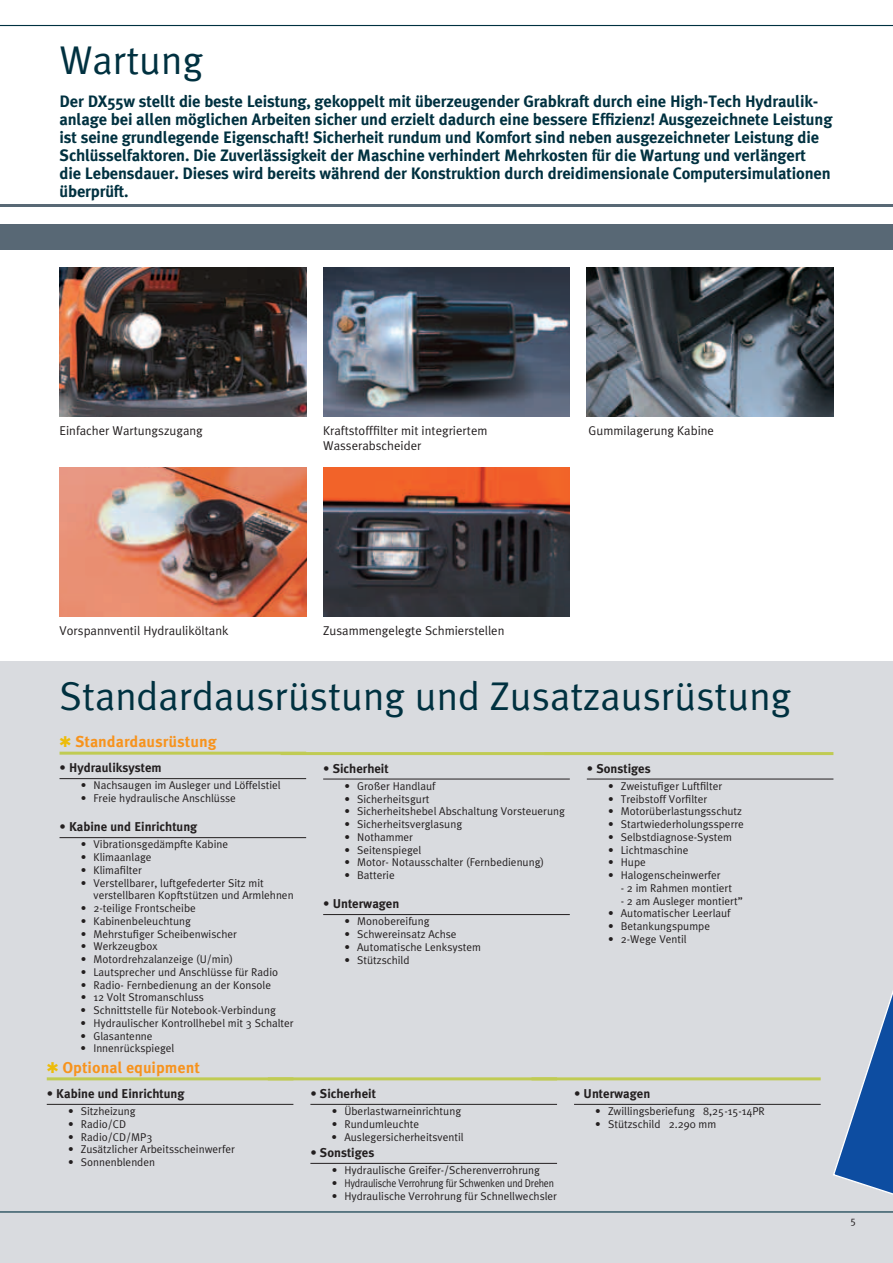
<style>
.page{position:relative;width:893px;height:1263px;background:#fff}
.page>*{position:absolute;margin:0;border:0;box-sizing:border-box;transform-origin:0 0}
.t1{font:40.2px "Meta Plus Normal";color:#003140}
.t2{font:700 16.5px/18px "Meta Plus";letter-spacing:-.01em;color:#003140}
.t3{font:700 15.75px "Meta Pro";color:#f7931d}
.t4{font:12.75px/15px "Meta Plus Normal";color:#231f20}
.t5{font:700 12.75px "Meta Plus";color:#231f20}
.t6{font:11.25px/12.8px "Meta Plus Normal";color:#231f20}
.t7{font:11.25px "Meta Plus Normal";letter-spacing:-.02em;color:#231f20}
.t8{font:10.5px "Meta Plus Normal";color:#231f20}
.s1{color:#edbc0a}
</style>
<div class="page">
<div style="left:0;top:661px;width:893px;height:602px;background:#d9dbdf"></div>
<hr style="left:0;top:25px;width:893px;height:1px;background:#003140">
<hr style="left:0;top:1211px;width:893px;height:1px;background:#003140">
<svg style="left:833px;top:991px;width:60px;height:204px"></svg>
<div style="left:0;top:224px;width:893px;height:25px;background:#586875"></div>
<hr style="left:0;top:204px;width:893px;height:3px;background:#586875">
<img style="left:60px;top:268px;width:246px;height:149px">
<img style="left:323px;top:268px;width:247px;height:149px">
<img style="left:587px;top:268px;width:246px;height:149px">
<img style="left:60px;top:468px;width:246px;height:149px">
<img style="left:323px;top:468px;width:247px;height:149px">
<hr style="left:60px;top:752px;width:246px;height:3px;background:#c0cb53">
<hr style="left:60px;top:778px;width:246px;height:1px;background:#231f20">
<hr style="left:60px;top:837px;width:246px;height:1px;background:#231f20">
<hr style="left:281px;top:752px;width:289px;height:3px;background:#c0cb53">
<hr style="left:323px;top:779px;width:247px;height:1px;background:#231f20">
<hr style="left:323px;top:914px;width:247px;height:1px;background:#231f20">
<hr style="left:544px;top:752px;width:289px;height:3px;background:#c0cb53">
<hr style="left:587px;top:779px;width:246px;height:1px;background:#231f20">
<hr style="left:47px;top:1077px;width:246px;height:3px;background:#c0cb53">
<hr style="left:47px;top:1104px;width:246px;height:1px;background:#231f20">
<hr style="left:268px;top:1077px;width:289px;height:3px;background:#c0cb53">
<hr style="left:310px;top:1104px;width:247px;height:1px;background:#231f20">
<hr style="left:310px;top:1163px;width:247px;height:1px;background:#231f20">
<hr style="left:531px;top:1077px;width:290px;height:3px;background:#c0cb53">
<hr style="left:574px;top:1104px;width:247px;height:1px;background:#231f20">
<h1 class="t1" style="left:60px;top:37px;width:145px">Wartung</h1>
<p class="t2" style="left:60px;top:92px;width:774px">Der DX55w stellt die beste Leistung, gekoppelt mit überzeugender Grabkraft durch eine High-Tech Hydraulik&shy;anlage bei allen möglichen Arbeiten sicher und erzielt dadurch eine bessere Effizienz! Ausgezeichnete Leistung ist seine grundlegende Eigenschaft! Sicherheit rundum und Komfort sind neben ausgezeichneter Leistung die Schlüsselfaktoren. Die Zuverlässigkeit der Maschine verhindert Mehrkosten für die Wartung und verlängert<br>die Lebensdauer. Dieses wird bereits während der Konstruktion durch dreidimensionale Computersimulationen überprüft.</p>
<p class="t4" style="left:60px;top:423px;width:145px">Einfacher Wartungszugang</p>
<p class="t4" style="left:323px;top:423px;width:166px">Kraftstofffilter mit integriertem<br>Wasserabscheider</p>
<p class="t4" style="left:589px;top:423px;width:127px">Gummilagerung Kabine</p>
<p class="t4" style="left:60px;top:623px;width:170px">Vorspannventil Hydrauliköltank</p>
<p class="t4" style="left:323px;top:623px;width:183px">Zusammengelegte Schmierstellen</p>
<h1 class="t1" style="left:60px;top:673px;width:733px">Standardausrüstung und Zusatzausrüstung</h1>
<h3 class="t3" style="left:60px;top:732px;width:159px"><span class="s1">❑</span> Standardausrüstung</h3>
<p class="t5" style="left:60px;top:761px;width:104px">• Hydrauliksystem</p>
<p class="t6" style="left:81px;top:779px;width:201px">• N achsaugen im Ausleger und Löffelstiel</p>
<p class="t6" style="left:81px;top:792px;width:157px">• Freie hydraulische Anschlüsse</p>
<p class="t5" style="left:60px;top:820px;width:139px">• Kabine und Einrichtung</p>
<p class="t6" style="left:81px;top:838px;width:149px">• Vibrationsgedämpfte Kabine</p>
<p class="t6" style="left:81px;top:851px;width:72px">• Klimaanlage</p>
<p class="t6" style="left:81px;top:863px;width:63px">• Klimafilter</p>
<p class="t6" style="left:93px;top:876px;width:202px;text-indent:-13px">• Verstellbarer, luftgefederter Sitz mit verstellbaren Kopftstützen und Armlehnen</p>
<p class="t6" style="left:81px;top:902px;width:117px">• 2-teilige Frontscheibe</p>
<p class="t6" style="left:81px;top:914px;width:112px">• Kabinenbeleuchtung</p>
<p class="t6" style="left:81px;top:927px;width:158px">• Mehrstufiger Scheibenwischer</p>
<p class="t6" style="left:81px;top:940px;width:78px">• Werkzeugbox</p>
<p class="t6" style="left:81px;top:953px;width:154px">• Motordrehzalanzeige (U/min)</p>
<p class="t6" style="left:81px;top:965px;width:199px">• Lautsprecher und Anschlüsse für Radio</p>
<p class="t6" style="left:81px;top:978px;width:192px">• Radio- Fernbedienung an der Konsole</p>
<p class="t6" style="left:81px;top:991px;width:125px">• 12 Volt Stromanschluss</p>
<p class="t6" style="left:81px;top:1004px;width:197px">• Schnittstelle für N otebook-Verbindung</p>
<p class="t6" style="left:81px;top:1016px;width:215px">• Hydraulischer Kontrollhebel mit 3 Schalter</p>
<p class="t6" style="left:81px;top:1029px;width:73px">• Glasantenne</p>
<p class="t6" style="left:81px;top:1042px;width:95px">• Innenrückspiegel</p>
<h3 class="t3" style="left:47px;top:1058px;width:155px"><span class="s1">❑</span> Optional equipment</h3>
<p class="t5" style="left:47px;top:1086px;width:139px">• Kabine und Einrichtung</p>
<p class="t6" style="left:68px;top:1105px;width:69px">• Sitzheizung</p>
<p class="t6" style="left:68px;top:1117px;width:60px">• Radio/CD</p>
<p class="t6" style="left:68px;top:1130px;width:86px">• Radio/CD/MP3</p>
<p class="t6" style="left:68px;top:1143px;width:168px">• Zusätzlicher Arbeitsscheinwerfer</p>
<p class="t6" style="left:68px;top:1156px;width:89px">• Sonnenblenden</p>
<p class="t5" style="left:323px;top:761px;width:67px">• Sicherheit</p>
<p class="t6" style="left:344px;top:779px;width:93px">• Großer Handlauf</p>
<p class="t6" style="left:344px;top:792px;width:87px">• Sicherheitsgurt</p>
<p class="t6" style="left:344px;top:805px;width:222px">• Sicherheitshebel Abschaltung Vorsteuerung</p>
<p class="t6" style="left:344px;top:818px;width:119px">• Sicherheitsverglasung</p>
<p class="t6" style="left:344px;top:830px;width:70px">• Nothammer</p>
<p class="t6" style="left:344px;top:843px;width:78px">• Seitenspiegel</p>
<p class="t6" style="left:344px;top:856px;width:201px">• Motor- N otausschalter (Fernbedienung)</p>
<p class="t6" style="left:344px;top:869px;width:52px">• Batterie</p>
<p class="t5" style="left:323px;top:896px;width:78px">• Unterwagen</p>
<p class="t6" style="left:344px;top:915px;width:87px">• Monobereifung</p>
<p class="t6" style="left:344px;top:928px;width:114px">• Schwereinsatz Achse</p>
<p class="t6" style="left:344px;top:940px;width:138px">• Automatische Lenksystem</p>
<p class="t6" style="left:344px;top:953px;width:67px">• Stützschild</p>
<p class="t5" style="left:587px;top:761px;width:65px">• Sonstiges</p>
<p class="t6" style="left:608px;top:779px;width:116px">• Zweistufiger Luftfilter</p>
<p class="t6" style="left:608px;top:792px;width:101px">• Treibstoff Vorfilter</p>
<p class="t6" style="left:608px;top:805px;width:135px">• Motorüberlastungsschutz</p>
<p class="t6" style="left:608px;top:818px;width:137px">• Startwiederholungssperre</p>
<p class="t6" style="left:608px;top:830px;width:125px">• Selbstdiagnose-System</p>
<p class="t6" style="left:608px;top:843px;width:82px">• Lichtmaschine</p>
<p class="t6" style="left:608px;top:856px;width:39px">• Hupe</p>
<p class="t6" style="left:608px;top:869px;width:114px">• Halogenscheinwerfer</p>
<p class="t6" style="left:621px;top:881px;width:113px">- 2 im Rahmen montiert</p>
<p class="t6" style="left:621px;top:894px;width:124px">- 2 am Ausleger montiert”</p>
<p class="t6" style="left:608px;top:907px;width:124px">• Automatischer Leerlauf</p>
<p class="t6" style="left:608px;top:920px;width:104px">• Betankungspumpe</p>
<p class="t6" style="left:608px;top:932px;width:80px">• 2-Wege Ventil</p>
<p class="t5" style="left:310px;top:1086px;width:67px">• Sicherheit</p>
<p class="t6" style="left:332px;top:1105px;width:131px">• Überlastwarneinrichtung</p>
<p class="t6" style="left:332px;top:1117px;width:89px">• Rundumleuchte</p>
<p class="t6" style="left:332px;top:1130px;width:134px">• Auslegersicherheitsventil</p>
<p class="t5" style="left:310px;top:1145px;width:65px">• Sonstiges</p>
<p class="t6" style="left:332px;top:1164px;width:210px">• Hydraulische Greifer-/Scherenverrohrung</p>
<p class="t7" style="left:332px;top:1176px;width:224px">• Hydraulische Verrohrung für Schwenken und Drehen</p>
<p class="t6" style="left:332px;top:1189px;width:227px">• Hydraulische Verrohrung für Schnellwechsler</p>
<p class="t5" style="left:574px;top:1086px;width:78px">• Unterwagen</p>
<p class="t6" style="left:595px;top:1105px;width:171px">• Zwillingsberiefung 8,25-15-14PR</p>
<p class="t6" style="left:595px;top:1117px;width:123px">• Stützschild 2.290 mm</p>
<p class="t8" style="left:850px;top:1215px;width:7px">5</p>
</div>
